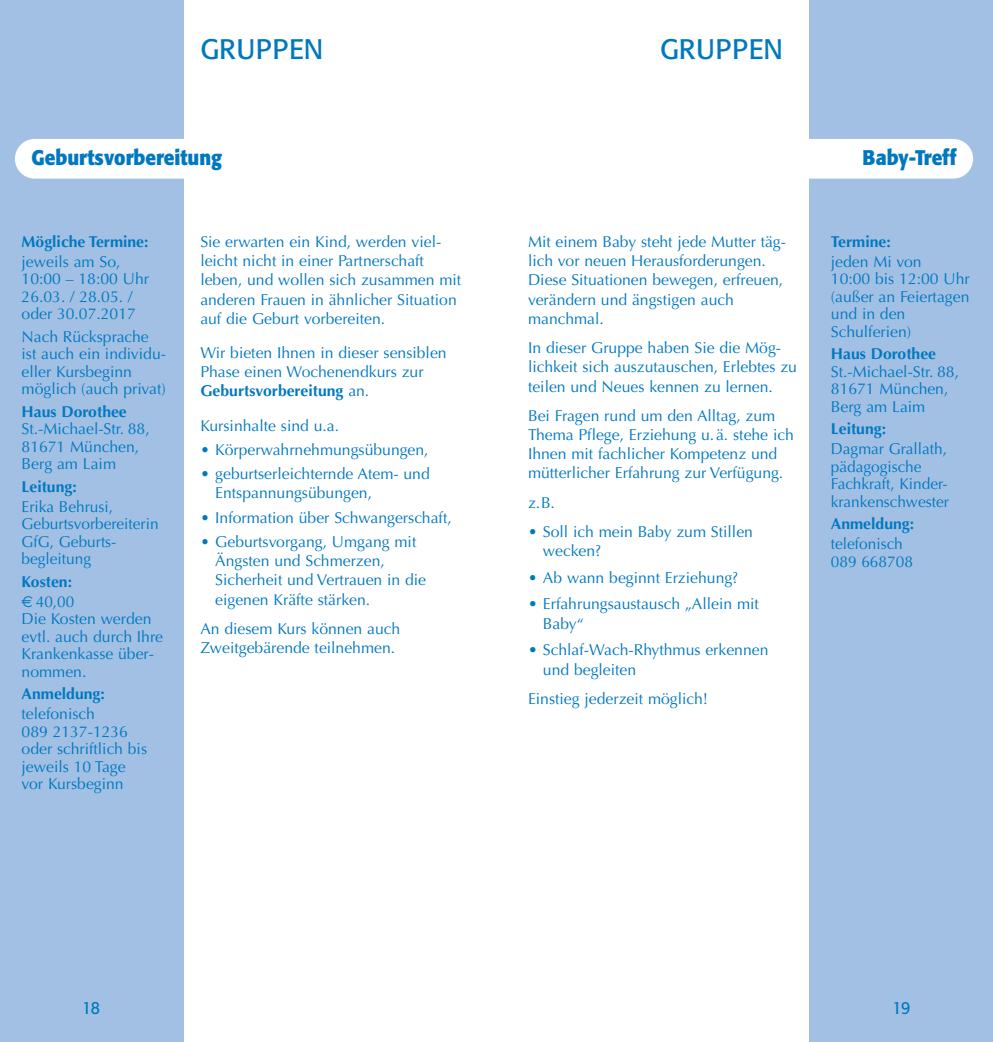
<style>
.page{position:relative;width:993px;height:1042px;background:#fff}
.page>*{position:absolute;margin:0;border:0;box-sizing:border-box;transform-origin:0 0}
.t1{font:28px "Formata";letter-spacing:.02em;color:#0078c0}
.t2{font:700 21px "Formata";color:#0078c0;scale:.9 1}
.t3{font:17.5px "Formata";color:#0078c0;scale:.9 1}
.t4{font:15.75px/17.5px "Optima";color:#0078c0}
.t5{font:700 15.75px/19.9px "Optima";color:#0078c0}
.s1{font-family:"Euro Sans";font-weight:400}
.s2{font-weight:400}
.s3{font-weight:700}
</style>
<div class="page">
<div style="left:0;top:0;width:184px;height:1042px;background:#a1c0e4"></div>
<div style="left:809px;top:0;width:183px;height:1042px;background:#a1c0e4"></div>
<div style="left:15px;top:139px;width:367px;height:40px;background:#fff;border-radius:20px"></div>
<div style="left:608px;top:139px;width:364px;height:40px;background:#fff;border-radius:20px"></div>
<h1 class="t1" style="left:200px;top:37px;width:124px">GRUPPEN</h1>
<h2 class="t2" style="left:32px;top:148px;width:213px">Geburtsvorbereitung</h2>
<p class="t5" style="left:22px;top:233px;width:128px">Mögliche Termine:</p>
<p class="t4" style="left:22px;top:254px;width:129px">jeweils am So,<br>10:00 – 18:00 Uhr<br>26.03. / 28.05. / oder 30.07.2017</p>
<p class="t4" style="left:22px;top:329px;width:146px">Nach Rücksprache ist auch ein individu&shy;eller Kursbeginn möglich (auch privat)</p>
<p class="t5" style="left:22px;top:403px;width:107px">Haus Dorothee</p>
<p class="t4" style="left:22px;top:422px;width:130px">St.-Michael-Str. 88,<br>81671 München,<br>Berg am Laim</p>
<p class="t5" style="left:22px;top:478px;width:57px">Leitung:</p>
<p class="t4" style="left:22px;top:499px;width:138px">Erika Behrusi,<br>Geburtsvorbereiterin<br>GfG, Geburts&shy;begleitung</p>
<p class="t5" style="left:22px;top:573px;width:54px">Kosten: <span class="s1">€</span> <span class="s2">40,00</span></p>
<p class="t4" style="left:22px;top:611px;width:143px">Die Kosten werden evtl. auch durch Ihre<br>Krankenkasse über&shy;nommen.</p>
<p class="t5" style="left:22px;top:685px;width:85px">Anmeldung:</p>
<p class="t4" style="left:22px;top:706px;width:127px">telefonisch<br>089 2137-1236 oder schriftlich bis jeweils 10 Tage vor Kursbeginn</p>
<p class="t4" style="left:200px;top:233px;width:262px;line-height:19.2px">Sie erwarten ein Kind, werden viel&shy;leicht nicht in einer Partnerschaft leben, und wollen sich zusammen mit anderen Frauen in ähnlicher Situation auf die Geburt vorbereiten.</p>
<p class="t4" style="left:200px;top:344px;width:248px;line-height:19.2px">Wir bieten Ihnen in dieser sensiblen<br>Phase einen Wochenendkurs zur<br><span class="s3">Geburtsvorbereitung</span> an.</p>
<p class="t4" style="left:200px;top:418px;width:140px">Kursinhalte sind u.a.</p>
<p class="t4" style="left:200px;top:442px;width:230px">• Körperwahrnehmungsübungen,</p>
<p class="t4" style="left:215px;top:465px;width:216px;line-height:19.2px;text-indent:-15px">• geburtserleichternde Atem- und<br>Entspannungsübungen,</p>
<p class="t4" style="left:200px;top:510px;width:253px">• Information über Schwangerschaft,</p>
<p class="t4" style="left:215px;top:533px;width:212px;line-height:19.2px;text-indent:-15px">• Geburtsvorgang, Umgang mit<br>Ängsten und Schmerzen,<br>Sicherheit und Vertrauen in die eigenen Kräfte stärken.</p>
<p class="t4" style="left:200px;top:620px;width:201px;line-height:19.2px">An diesem Kurs können auch<br>Zweitgebärende teilnehmen.</p>
<h1 class="t1" style="left:659px;top:37px;width:124px">GRUPPEN</h1>
<p class="t4" style="left:528px;top:233px;width:259px;line-height:19.2px">Mit einem Baby steht jede Mutter täg&shy;lich vor neuen Herausforderungen.<br>Diese Situationen bewegen, erfreuen, verändern und ängstigen auch manchmal.</p>
<p class="t4" style="left:528px;top:339px;width:270px;line-height:19.2px">In dieser Gruppe haben Sie die Mög&shy;lichkeit sich auszutauschen, Erlebtes zu teilen und Neues kennen zu lernen.</p>
<p class="t4" style="left:528px;top:407px;width:267px;line-height:19.2px">Bei Fragen rund um den Alltag, zum Thema Pflege, Erziehung u.ä. stehe ich Ihnen mit fachlicher Kompetenz und mütterlicher Erfahrung zur Verfügung.</p>
<p class="t4" style="left:528px;top:495px;width:28px">z.B.</p>
<p class="t4" style="left:542px;top:523px;width:211px;line-height:19.2px;text-indent:-15px">• Soll ich mein Baby zum Stillen wecken?</p>
<p class="t4" style="left:528px;top:570px;width:212px">• Ab wann beginnt Erziehung?</p>
<p class="t4" style="left:542px;top:596px;width:217px;line-height:19.2px;text-indent:-15px">• Erfahrungsaustausch „Allein mit<br>Baby“</p>
<p class="t4" style="left:542px;top:642px;width:227px;line-height:19.2px;text-indent:-15px">• Schlaf-Wach-Rhythmus erkennen und begleiten</p>
<p class="t4" style="left:528px;top:691px;width:181px">Einstieg jederzeit möglich!</p>
<h2 class="t2" style="left:862px;top:148px;width:106px">Baby-Treff</h2>
<p class="t5" style="left:830px;top:233px;width:61px">Termine:</p>
<p class="t4" style="left:830px;top:254px;width:140px">jeden Mi von<br>10:00 bis 12:00 Uhr (außer an Feiertagen und in den<br>Schulferien)</p>
<p class="t5" style="left:830px;top:345px;width:107px">Haus Dorothee</p>
<p class="t4" style="left:830px;top:364px;width:130px">St.-Michael-Str. 88,<br>81671 München,<br>Berg am Laim</p>
<p class="t5" style="left:830px;top:420px;width:57px">Leitung:</p>
<p class="t4" style="left:830px;top:442px;width:119px">Dagmar Grallath, pädagogische<br>Fachkraft, Kinder&shy;krankenschwester</p>
<p class="t5" style="left:830px;top:515px;width:85px">Anmeldung:</p>
<p class="t4" style="left:830px;top:537px;width:83px">telefonisch<br>089 668708</p>
<p class="t3" style="left:82px;top:1000px;width:21px">18</p>
<p class="t3" style="left:892px;top:1000px;width:21px">19</p>
</div>
